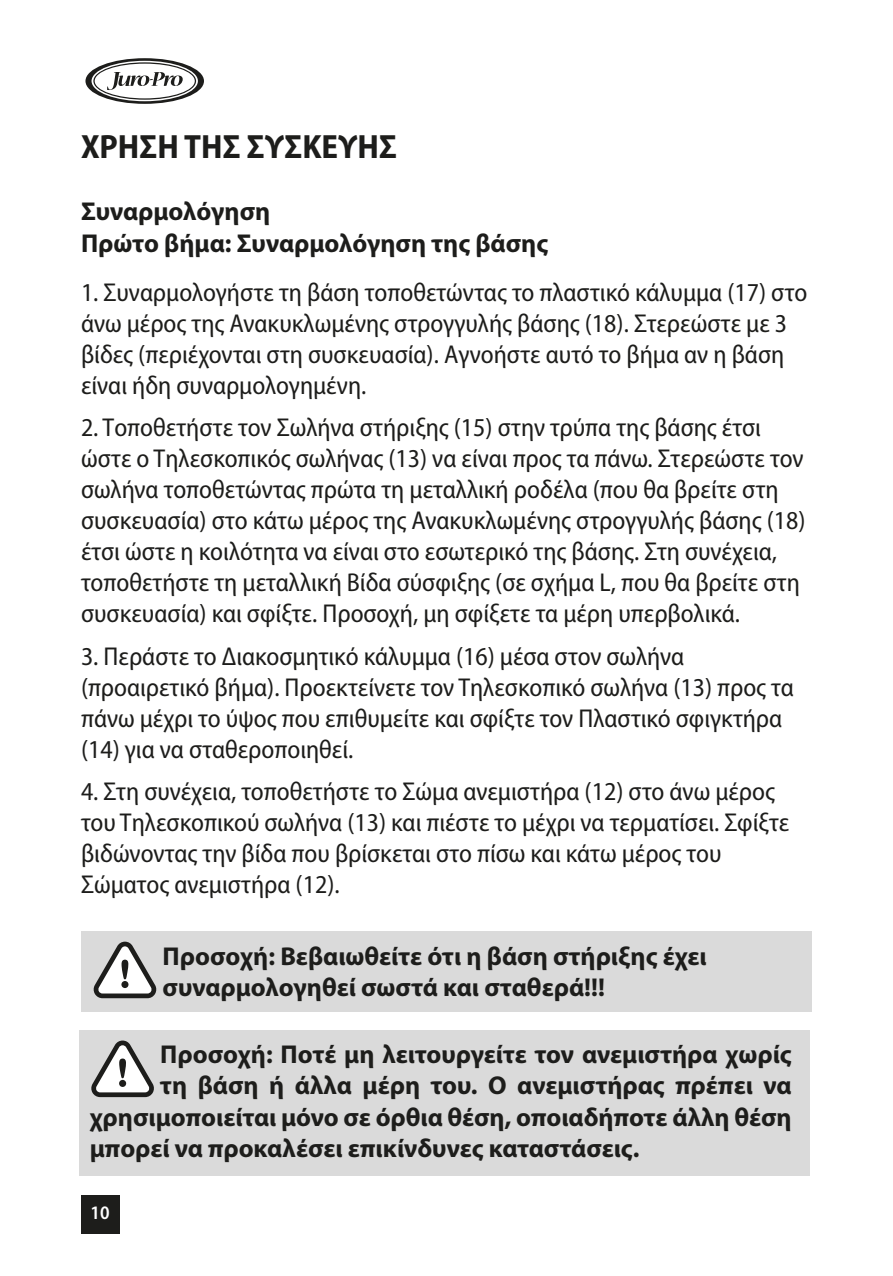
<style>
.page{position:relative;width:893px;height:1276px;background:#fff}
.page>*{position:absolute;margin:0;border:0;box-sizing:border-box;transform-origin:0 0}
.t1{font:700 semi-condensed 33.75px "Myriad Pro";color:#1d1d1b}
.t2{font:semi-condensed 25.88px/31.1px "Myriad Pro";color:#1d1d1b}
.t3{font:700 25.88px/31.1px "Myriad Pro";color:#1d1d1b}
.t4{font:600 semi-condensed 19.12px "Myriad Pro";color:#fff}
</style>
<div class="page">
<svg style="left:85px;top:58px;width:119px;height:46px"></svg>
<div style="left:81px;top:1195px;width:38px;height:38px;background:#1d1d1b"></div>
<div style="left:79px;top:1030px;width:731px;height:145px;background:#dadada"></div>
<svg style="left:91px;top:1040px;width:63px;height:57px"></svg>
<div style="left:81px;top:931px;width:731px;height:80px;background:#dadada"></div>
<svg style="left:94px;top:941px;width:62px;height:57px"></svg>
<h1 class="t1" style="left:81px;top:125px;width:317px">ΧΡΗΣΗ ΤΗΣ ΣΥΣΚΕΥΗΣ</h1>
<p class="t3" style="left:81px;top:195px;width:469px">Συναρμολόγηση<br>Πρώτο βήμα: Συναρμολόγηση της βάσης</p>
<p class="t2" style="left:81px;top:276px;width:728px">1. Συναρμολογήστε τη βάση τοποθετώντας το πλαστικό κάλυμμα (17) στο άνω μέρος της Ανακυκλωμένης στρογγυλής βάσης (18). Στερεώστε με 3 βίδες (περιέχονται στη συσκευασία). Αγνοήστε αυτό το βήμα αν η βάση είναι ήδη συναρμολογημένη.</p>
<p class="t2" style="left:81px;top:411px;width:726px">2. Τοποθετήστε τον Σωλήνα στήριξης (15) στην τρύπα της βάσης έτσι ώστε ο Τηλεσκοπικός σωλήνας (13) να είναι προς τα πάνω. Στερεώστε τον σωλήνα τοποθετώντας πρώτα τη μεταλλική ροδέλα (που θα βρείτε στη συσκευασία) στο κάτω μέρος της Ανακυκλωμένης στρογγυλής βάσης (18) έτσι ώστε η κοιλότητα να είναι στο εσωτερικό της βάσης. Στη συνέχεια, τοποθετήστε τη μεταλλική Βίδα σύσφιξης (σε σχήμα L, που θα βρείτε στη συσκευασία) και σφίξτε. Προσοχή, μη σφίξετε τα μέρη υπερβολικά.</p>
<p class="t2" style="left:81px;top:640px;width:714px">3. Περάστε το Διακοσμητικό κάλυμμα (16) μέσα στον σωλήνα (προαιρετικό βήμα). Προεκτείνετε τον Τηλεσκοπικό σωλήνα (13) προς τα πάνω μέχρι το ύψος που επιθυμείτε και σφίξτε τον Πλαστικό σφιγκτήρα (14) για να σταθεροποιηθεί.</p>
<p class="t2" style="left:81px;top:775px;width:710px">4. Στη συνέχεια, τοποθετήστε το Σώμα ανεμιστήρα (12) στο άνω μέρος του Τηλεσκοπικού σωλήνα (13) και πιέστε το μέχρι να τερματίσει. Σφίξτε βιδώνοντας την βίδα που βρίσκεται στο πίσω και κάτω μέρος του Σώματος ανεμιστήρα (12).</p>
<p class="t3" style="left:163px;top:939px;width:546px">Προσοχή: Βεβαιωθείτε ότι η βάση στήριξης έχει συναρμολογηθεί σωστά και σταθερά!!!</p>
<p class="t3" style="left:160px;top:1038px;width:633px">Προσοχή: Ποτέ μη λειτουργείτε τον ανεμιστήρα χωρίς</p>
<p class="t3" style="left:160px;top:1069px;width:633px">τη βάση ή άλλα μέρη του. Ο ανεμιστήρας πρέπει να</p>
<p class="t3" style="left:90px;top:1100px;width:703px">χρησιμοποιείται μόνο σε όρθια θέση, οποιαδήποτε άλλη θέση</p>
<p class="t3" style="left:90px;top:1131px;width:551px">μπορεί να προκαλέσει επικίνδυνες καταστάσεις.</p>
<p class="t4" style="left:91px;top:1200px;width:21px">10</p>
</div>
